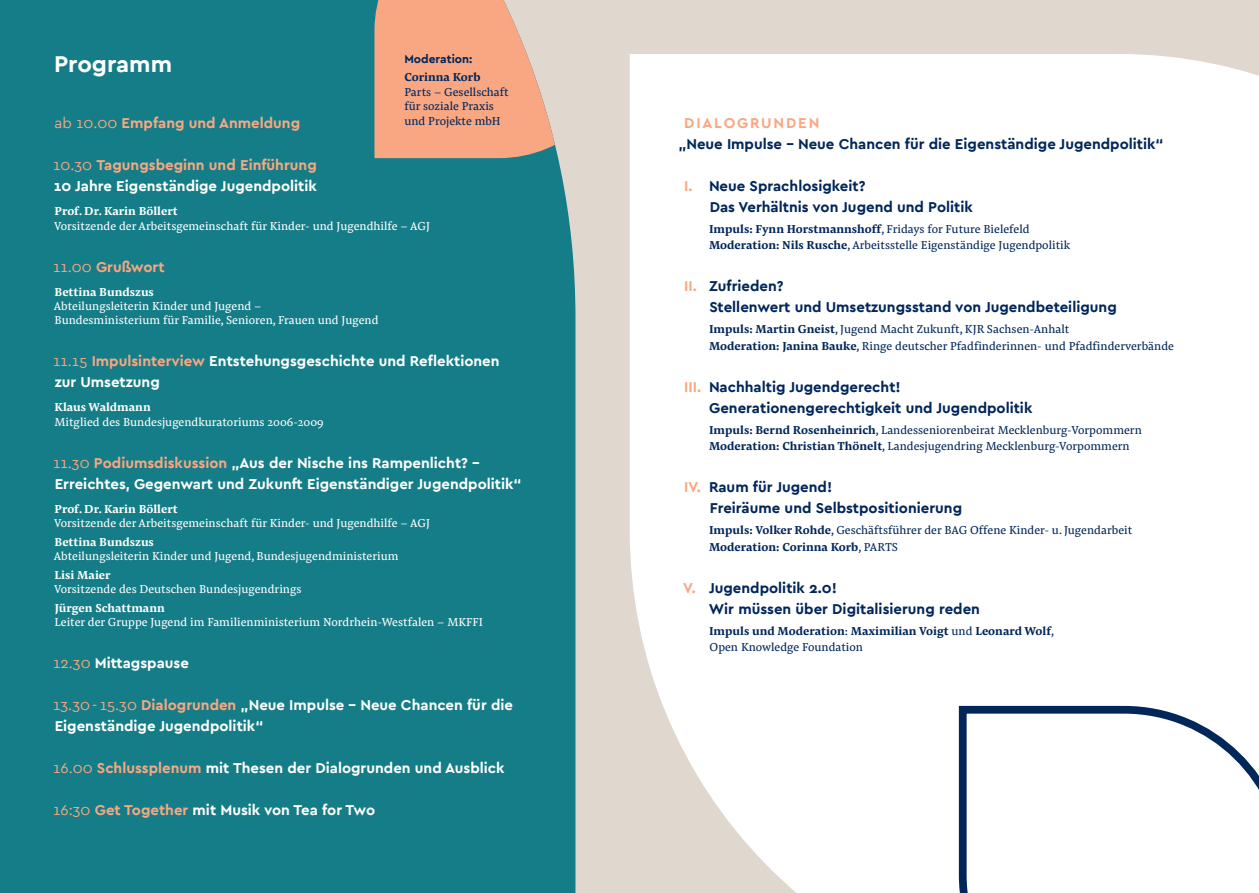
<style>
.page{position:relative;width:1259px;height:893px;background:#e0d8cf}
.page>*{position:absolute;margin:0;border:0;box-sizing:border-box;transform-origin:0 0}
.Einf__Abs{font:700 24px "Cera PRO";color:#fff}
.Programm{font:700 15px/21px "Cera PRO";color:#fff}
.Programm-2{font:700 15px/21px "Cera PRO";color:#00265a}
.Programm-3{font:700 15px "Cera PRO";color:#f8a782}
.Programm-4{font:700 15px "Cera PRO";letter-spacing:.12em;color:#f8a782}
.Programm-5{font:12px/14.4px "Pensum Pro";color:#fff}
.Programm-6{font:12px/14.4px "Pensum Pro";color:#00265a}
.Programm-7{font:700 12px/16.5px "Pensum Pro";color:#00265a}
.Programm-8{font:700 12px "Cera PRO";color:#00265a}
.s1{font-weight:400}
.s2{font-weight:700}
.s3{font-weight:400;color:#f8a782}
.s4{color:#f8a782}
</style>
<div class="page">
<div style="left:0;top:0;width:575px;height:893px;background:#157d87"></div>
<svg style="left:374px;top:0;width:201px;height:158px"></svg>
<div style="left:630px;top:54px;width:629px;height:839px;background:#fff"></div>
<svg style="left:955px;top:702px;width:304px;height:191px;background:#edf0f3"></svg>
<p class="Einf__Abs" style="left:54px;top:48px;width:120px">Programm</p>
<p class="Programm-8" style="left:404px;top:51px;width:70px">Moderation:</p>
<p class="Programm-7" style="left:404px;top:69px;width:78px">Corinna Korb</p>
<p class="Programm-6" style="left:404px;top:84px;width:106px">Parts – Gesellschaft für soziale Praxis und Projekte mbH</p>
<p class="Programm-3" style="left:55px;top:113px;width:247px"><span class="s1">ab 10.00</span> Empfang und Anmeldung</p>
<p class="Programm-3" style="left:53px;top:155px;width:265px"><span class="s1">10.30</span> Tagungsbeginn und Einführung</p>
<p class="Programm" style="left:54px;top:175px;width:265px">10 Jahre Eigenständige Jugendpolitik</p>
<p class="Programm-5" style="left:54px;top:204px;width:377px"><span class="s2">Prof. Dr. Karin Böllert<br></span>Vorsitzende der Arbeitsgemeinschaft für Kinder- und Jugendhilfe – AGJ</p>
<p class="Programm-3" style="left:53px;top:257px;width:113px"><span class="s1">11.00</span> Grußwort</p>
<p class="Programm-5" style="left:54px;top:284px;width:326px"><span class="s2">Bettina Bundszus<br></span>Abteilungsleiterin Kinder und Jugend –<br>Bundesministerium für Familie, Senioren, Frauen und Jugend</p>
<p class="Programm" style="left:53px;top:350px;width:448px"><span class="s3">11.15</span> <span class="s4">Impulsinterview</span> Entstehungsgeschichte und Reflektionen zur Umsetzung</p>
<p class="Programm-5" style="left:54px;top:400px;width:271px"><span class="s2">Klaus Waldmann<br></span>Mitglied des Bundesjugendkuratoriums 2006-2009</p>
<p class="Programm" style="left:53px;top:452px;width:470px"><span class="s3">11.30</span> <span class="s4">Podiumsdiskussion</span> „Aus der Nische ins Rampenlicht? –<br>Erreichtes, Gegenwart und Zukunft Eigenständiger Jugendpolitik“</p>
<p class="Programm-5" style="left:54px;top:501px;width:377px"><span class="s2">Prof. Dr. Karin Böllert<br></span>Vorsitzende der Arbeitsgemeinschaft für Kinder- und Jugendhilfe – AGJ</p>
<p class="Programm-5" style="left:54px;top:534px;width:346px"><span class="s2">Bettina Bundszus<br></span>Abteilungsleiterin Kinder und Jugend, Bundesjugendministerium</p>
<p class="Programm-5" style="left:54px;top:567px;width:249px"><span class="s2">Lisi Maier<br></span>Vorsitzende des Deutschen Bundesjugendrings</p>
<p class="Programm-5" style="left:55px;top:601px;width:430px"><span class="s2">Jürgen Schattmann<br></span>Leiter der Gruppe Jugend im Familienministerium Nordrhein-Westfalen – MKFFI</p>
<p class="Programm" style="left:53px;top:652px;width:137px"><span class="s3">12.30</span> Mittagspause</p>
<p class="Programm" style="left:53px;top:694px;width:461px"><span class="s3">13.30 - 15.30</span> <span class="s4">Dialogrunden</span> „Neue Impulse – Neue Chancen für die<br>Eigenständige Jugendpolitik“</p>
<p class="Programm" style="left:53px;top:757px;width:453px"><span class="s3">16.00</span> <span class="s4">Schlussplenum</span> mit Thesen der Dialogrunden und Ausblick</p>
<p class="Programm" style="left:53px;top:799px;width:324px"><span class="s3">16:30</span> <span class="s4">Get Together</span> mit Musik von Tea for Two</p>
<p class="Programm-4" style="left:684px;top:113px;width:136px">DIALOGRUNDEN</p>
<p class="Programm-2" style="left:678px;top:133px;width:487px">„Neue Impulse – Neue Chancen für die Eigenständige Jugendpolitik“</p>
<p class="Programm-2" style="left:709px;top:175px;width:265px;text-indent:-26px"><span class="s4">I.</span> Neue Sprachlosigkeit?<br>Das Verhältnis von Jugend und Politik</p>
<p class="Programm-6" style="left:709px;top:221px;width:322px"><span class="s2">Impuls: Fynn Horstmannshoff</span>, Fridays for Future Bielefeld</p>
<p class="Programm-6" style="left:709px;top:238px;width:363px"><span class="s2">Moderation: Nils Rusche</span>, Arbeitsstelle Eigenständige Jugendpolitik</p>
<p class="Programm-2" style="left:709px;top:275px;width:409px;text-indent:-25px"><span class="s4">II.</span> Zufrieden?<br>Stellenwert und Umsetzungsstand von Jugendbeteiligung</p>
<p class="Programm-6" style="left:709px;top:322px;width:362px"><span class="s2">Impuls: Martin Gneist</span>, Jugend Macht Zukunft, KJR Sachsen-Anhalt</p>
<p class="Programm-6" style="left:709px;top:338px;width:466px"><span class="s2">Moderation: Janina Bauke</span>, Ringe deutscher Pfadfinderinnen- und Pfadfinderverbände</p>
<p class="Programm-2" style="left:709px;top:376px;width:325px;text-indent:-25px"><span class="s4">III.</span> Nachhaltig Jugendgerecht!<br>Generationengerechtigkeit und Jugendpolitik</p>
<p class="Programm-6" style="left:709px;top:422px;width:434px"><span class="s2">Impuls: Bernd Rosenheinrich</span>, Landesseniorenbeirat Mecklenburg-Vorpommern</p>
<p class="Programm-6" style="left:709px;top:439px;width:422px"><span class="s2">Moderation: Christian Thönelt</span>, Landesjugendring Mecklenburg-Vorpommern</p>
<p class="Programm-2" style="left:709px;top:476px;width:254px;text-indent:-26px"><span class="s4">IV.</span> Raum für Jugend!<br>Freiräume und Selbstpositionierung</p>
<p class="Programm-6" style="left:709px;top:523px;width:425px"><span class="s2">Impuls: Volker Rohde</span>, Geschäftsführer der BAG Offene Kinder- u. Jugendarbeit</p>
<p class="Programm-7" style="left:709px;top:538px;width:191px">Moderation: Corinna Korb<span class="s1">, PARTS</span></p>
<p class="Programm-2" style="left:709px;top:577px;width:273px;text-indent:-26px"><span class="s4">V.</span> Jugendpolitik 2.0!<br>Wir müssen über Digitalisierung reden</p>
<p class="Programm-7" style="left:709px;top:622px;width:347px">Impuls und Moderation<span class="s1">:</span> Maximilian Voigt <span class="s1">und</span> Leonard Wolf<span class="s1">,<br>Open Knowledge Foundation</span></p>
</div>
